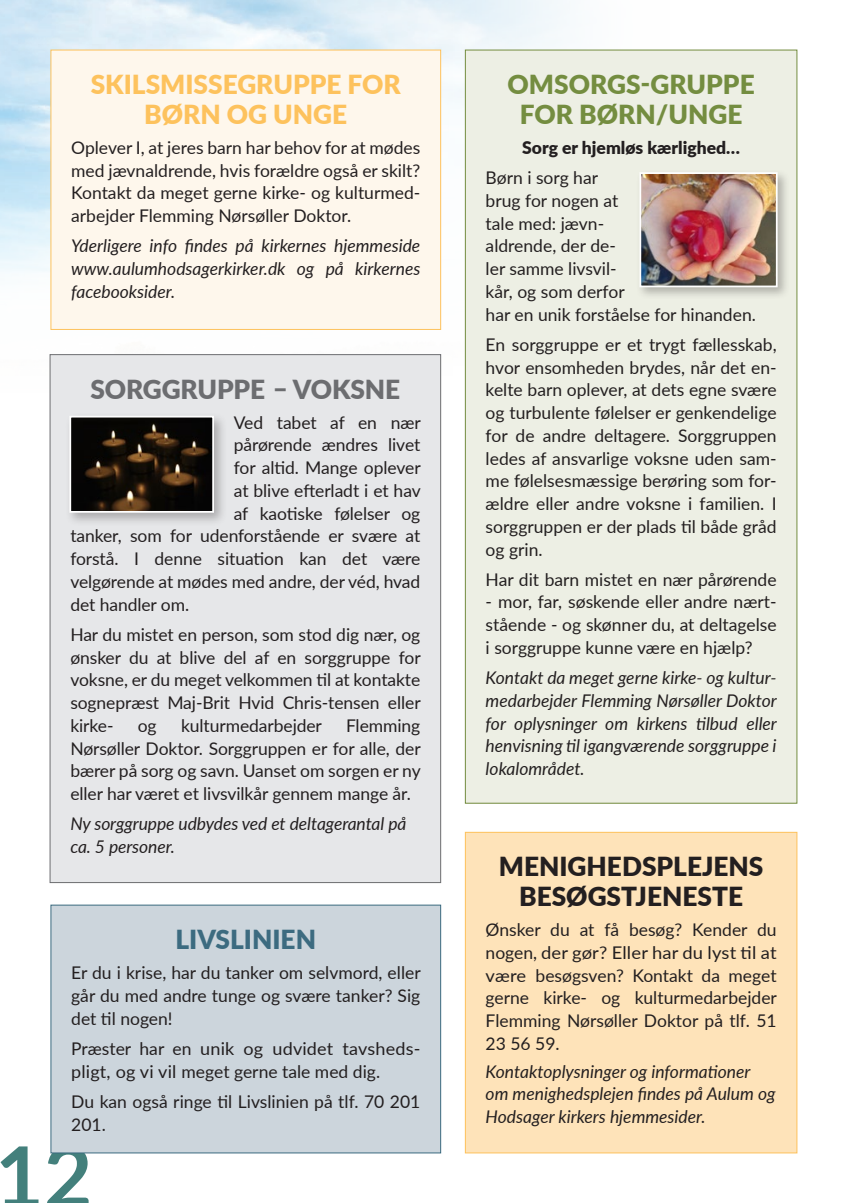
<style>
.page{position:relative;width:847px;height:1203px;background:#fff}
.page>*{position:absolute;margin:0;border:0;box-sizing:border-box;transform-origin:0 0}
.t1{font:700 84px "Lato";color:#43807c}
.t2{font:900 26.25px/29.8px "Lato";color:#231f20;text-align:center}
.t3{font:900 26.25px/29.8px "Lato";color:#fdc25d;text-align:center}
.t4{font:900 26.25px/29.8px "Lato";color:#748d40;text-align:center}
.t5{font:900 26.25px "Lato";letter-spacing:-.005em;color:#6c6d70}
.t6{font:900 26.25px "Lato";color:#3c6b80}
.Brødtekst{font:17.5px/22.8px "Lato";color:#231f20;text-align:justify}
.Brødtekst-2{font:italic 17.5px/22.8px "Lato";color:#231f20;text-align:justify}
.Brødtekst-3{font:900 17.5px "Lato";color:#231f20}
</style>
<div class="page">
<div style="left:465px;top:50px;width:332px;height:753px;background:#edefe4"></div>
<div style="left:51px;top:50px;width:390px;height:279px;background:#fef7ec"></div>
<div style="left:50px;top:50px;width:391px;height:280px;border:1px solid #fdc25d"></div>
<div style="left:51px;top:905px;width:390px;height:248px;background:#ccd5dc"></div>
<div style="left:50px;top:905px;width:391px;height:248px;border:1px solid #3c6b80"></div>
<div style="left:465px;top:832px;width:332px;height:321px;background:#fee3b9"></div>
<div style="left:465px;top:832px;width:332px;height:321px;border:1px solid #fdc25d"></div>
<div style="left:50px;top:355px;width:391px;height:528px;background:#e6e7e9"></div>
<div style="left:65px;top:411px;width:163px;height:115px;background:#231f20;opacity:.3"></div>
<img style="left:72px;top:419px;width:139px;height:91px">
<div style="left:69px;top:416px;width:145px;height:97px;border:2px solid #fff"></div>
<div style="left:635px;top:168px;width:155px;height:132px;background:#231f20;opacity:.3"></div>
<img style="left:642px;top:175px;width:132px;height:109px">
<div style="left:639px;top:172px;width:138px;height:115px;border:2px solid #fff"></div>
<p class="t3" style="left:91px;top:68px;width:312px">SKILSMISSEGRUPPE FOR<br>BØRN OG UNGE</p>
<p class="Brødtekst" style="left:71px;top:135px;width:351px">Oplever I, at jeres barn har behov for at mødes med jævnaldrende, hvis forældre også er skilt?<br>Kontakt da meget gerne kirke- og kulturmed&shy;arbejder Flemming Nørsøller Doktor.</p>
<p class="Brødtekst-2" style="left:71px;top:234px;width:351px">Yderligere info findes på kirkernes hjemmeside www.aulumhodsagerkirker.dk og på kirkernes facebooksider.</p>
<p class="t5" style="left:90px;top:369px;width:311px">SORGGRUPPE – VOKSNE</p>
<p class="Brødtekst" style="left:234px;top:410px;width:188px">Ved tabet af en nær</p>
<p class="Brødtekst" style="left:234px;top:433px;width:188px">pårørende ændres livet</p>
<p class="Brødtekst" style="left:234px;top:456px;width:188px">for altid. Mange oplever</p>
<p class="Brødtekst" style="left:234px;top:478px;width:188px">at blive efterladt i et hav</p>
<p class="Brødtekst" style="left:234px;top:501px;width:188px">af kaotiske følelser og</p>
<p class="Brødtekst" style="left:70px;top:524px;width:351px">tanker, som for udenforstående er svære at</p>
<p class="Brødtekst" style="left:70px;top:547px;width:351px">forstå. I denne situation kan det være</p>
<p class="Brødtekst" style="left:70px;top:569px;width:351px">velgørende at mødes med andre, der véd, hvad</p>
<p class="Brødtekst" style="left:70px;top:592px;width:120px">det handler om.</p>
<p class="Brødtekst" style="left:70px;top:622px;width:352px">Har du mistet en person, som stod dig nær, og ønsker du at blive del af en sorggruppe for voksne, er du meget velkommen til at kontakte sognepræst Maj-Brit Hvid Chris-tensen eller kirke-</p>
<p class="Brødtekst" style="left:70px;top:713px;width:352px;text-indent:276px">Flemming Nørsøller Doktor. Sorggruppen er for alle, der bærer på sorg og savn. Uanset om sorgen er ny eller har været et livsvilkår gennem mange år.</p>
<p class="Brødtekst-2" style="left:70px;top:812px;width:338px">Ny sorggruppe udbydes ved et deltagerantal på ca. 5 personer.</p>
<p class="Brødtekst" style="left:138px;top:713px;width:20px">og</p>
<p class="Brødtekst" style="left:181px;top:713px;width:142px">kulturmedarbejder</p>
<p class="t6" style="left:175px;top:920px;width:142px">LIVSLINIEN</p>
<p class="Brødtekst" style="left:71px;top:961px;width:351px">Er du i krise, har du tanker om selvmord, eller går du med andre tunge og svære tanker? Sig det til nogen!</p>
<p class="Brødtekst" style="left:71px;top:1036px;width:351px">Præster har en unik og udvidet tavsheds&shy;pligt, og vi vil meget gerne tale med dig.</p>
<p class="Brødtekst" style="left:71px;top:1089px;width:351px">Du kan også ringe til Livslinien på tlf. 70 201<br>201.</p>
<p class="t1" style="left:-5px;top:1115px;width:99px">12</p>
<p class="t4" style="left:507px;top:68px;width:249px">OMSORGS-GRUPPE<br>FOR BØRN/UNGE</p>
<p class="Brødtekst-3" style="left:522px;top:134px;width:219px">Sorg er hjemløs kærlighed…</p>
<p class="Brødtekst" style="left:486px;top:166px;width:272px;text-align:left">Børn i sorg har<br>brug for nogen at<br>tale med: jævn-<br>aldrende, der de-<br>ler samme livsvil-<br>kår, og som derfor<br>har en unik forståelse for hinanden.</p>
<p class="Brødtekst" style="left:486px;top:332px;width:292px">En sorggruppe er et trygt fællesskab, hvor ensomheden brydes, når det en&shy;kelte barn oplever, at dets egne svære og turbulente følelser er genkendelige for de andre deltagere. Sorggruppen ledes af ansvarlige voksne uden sam&shy;me følelsesmæssige berøring som for&shy;ældre eller andre voksne i familien. I sorggruppen er der plads til både gråd og grin.</p>
<p class="Brødtekst" style="left:486px;top:567px;width:292px">Har dit barn mistet en nær pårørende</p>
<p class="Brødtekst" style="left:486px;top:590px;width:292px">- mor, far, søskende eller andre nært&shy;stående - og skønner du, at deltagelse i sorggruppe kunne være en hjælp?</p>
<p class="Brødtekst-2" style="left:486px;top:666px;width:293px">Kontakt da meget gerne kirke- og kultur&shy;medarbejder Flemming Nørsøller Doktor for oplysninger om kirkens tilbud eller henvisning til igangværende sorggruppe i lokalområdet.</p>
<p class="t2" style="left:499px;top:851px;width:266px">MENIGHEDSPLEJENS<br>BESØGSTJENESTE</p>
<p class="Brødtekst" style="left:486px;top:918px;width:293px">Ønsker du at få besøg? Kender du nogen, der gør? Eller har du lyst til at være besøgsven? Kontakt da meget gerne kirke- og kulturmedarbejder Flemming Nørsøller Doktor på tlf. 51<br>23 56 59.</p>
<p class="Brødtekst-2" style="left:486px;top:1059px;width:291px;text-align:left">Kontaktoplysninger og informationer om menighedsplejen findes på Aulum og<br>Hodsager kirkers hjemmesider.</p>
</div>
